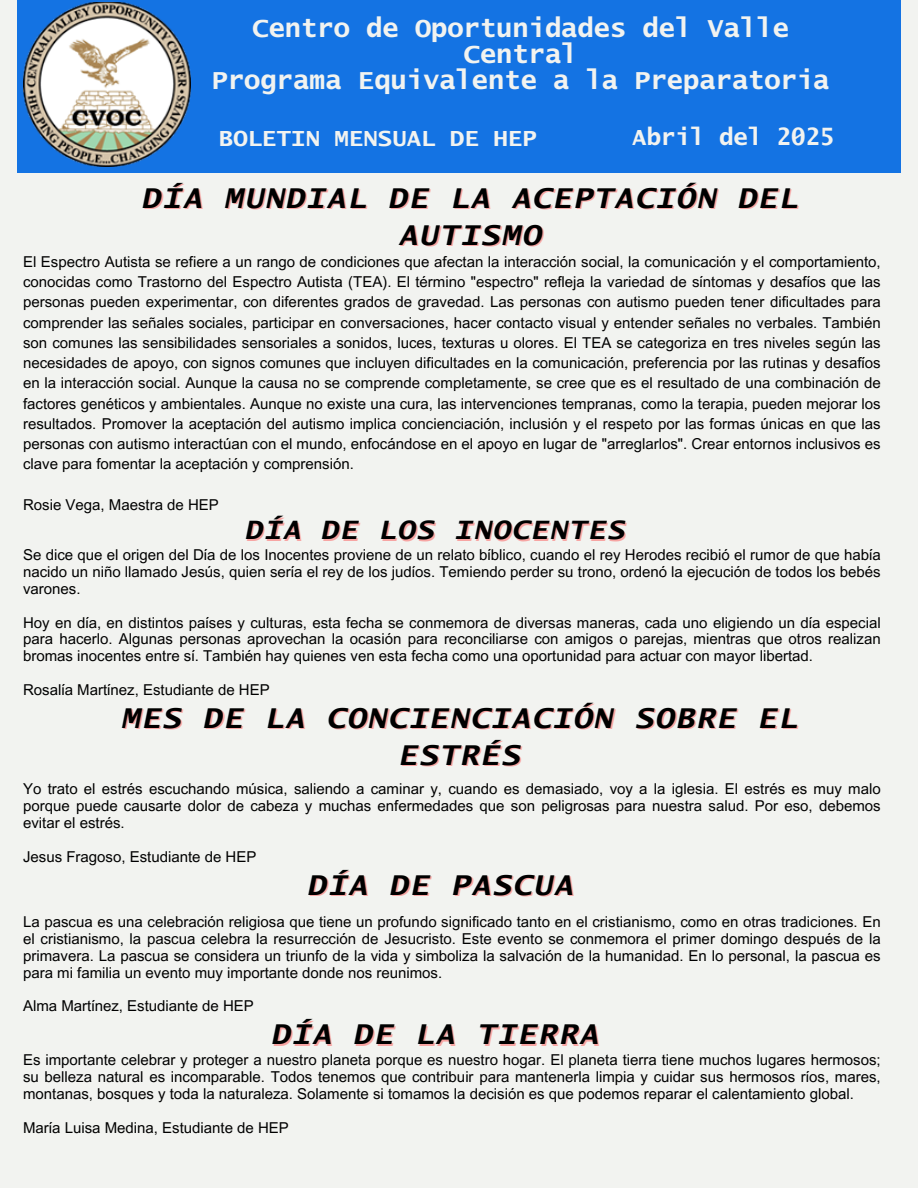
<style>
.page{position:relative;width:918px;height:1188px;background:#f2f3f0}
.page>*{position:absolute;margin:0;border:0;box-sizing:border-box;transform-origin:0 0}
.t1{font:italic 700 31.5px "Lucida Console W1 G";letter-spacing:.05em;color:#000}
.t2{font:italic 700 29.25px "Lucida Console W1 G";letter-spacing:.05em;color:#000}
.t3{font:700 27px/25.8px "Lucida Console W1 G";color:#f2f3f0;text-align:center}
.t4{font:700 24px "Lucida Console W1 G";color:#f2f3f0}
.t5{font:15px/16.8px "Arial MT Pro";color:#000;text-align:justify}
</style>
<div class="page">
<div style="left:17px;top:0;width:883px;height:173px;background:#1473e3"></div>
<img style="left:23px;top:2px;width:168px;height:164px">
<p class="t3" style="left:212px;top:17px;width:619px">Centro de Oportunidades del Valle<br>Central<br>Programa Equivalente a la Preparatoria</p>
<h2 class="t4" style="left:219px;top:127px;width:320px">BOLETIN MENSUAL DE HEP</h2>
<h4 class="t4" style="left:632px;top:126px;width:204px">Abril del 2025</h4>
<p class="t1" style="left:142px;top:183px;width:657px">DÍA MUNDIAL DE LA ACEPTACIÓN DEL</p>
<p class="t1" style="left:398px;top:220px;width:144px">AUTISMO</p>
<h3 class="t5" style="left:23px;top:253px;width:859px;line-height:20.2px">El Espectro Autista se refiere a un rango de condiciones que afectan la interacción social, la comunicación y el comportamiento, conocidas como Trastorno del Espectro Autista (TEA). El término "espectro" refleja la variedad de síntomas y desafíos que las personas pueden experimentar, con diferentes grados de gravedad. Las personas con autismo pueden tener dificultades para comprender las señales sociales, participar en conversaciones, hacer contacto visual y entender señales no verbales. También son comunes las sensibilidades sensoriales a sonidos, luces, texturas u olores. El TEA se categoriza en tres niveles según las necesidades de apoyo, con signos comunes que incluyen dificultades en la comunicación, preferencia por las rutinas y desafíos en la interacción social. Aunque la causa no se comprende completamente, se cree que es el resultado de una combinación de factores genéticos y ambientales. Aunque no existe una cura, las intervenciones tempranas, como la terapia, pueden mejorar los resultados. Promover la aceptación del autismo implica concienciación, inclusión y el respeto por las formas únicas en que las personas con autismo interactúan con el mundo, enfocándose en el apoyo en lugar de "arreglarlos". Crear entornos inclusivos es clave para fomentar la aceptación y comprensión.</h3>
<h1 class="t5" style="left:23px;top:498px;width:197px">Rosie Vega, Maestra de HEP</h1>
<p class="t2" style="left:245px;top:516px;width:381px">DÍA DE LOS INOCENTES</p>
<h1 class="t5" style="left:23px;top:548px;width:859px">Se dice que el origen del Día de los Inocentes proviene de un relato bíblico, cuando el rey Herodes recibió el rumor de que había nacido un niño llamado Jesús, quien sería el rey de los judíos. Temiendo perder su trono, ordenó la ejecución de todos los bebés varones.</h1>
<p class="t5" style="left:23px;top:616px;width:859px">Hoy en día, en distintos países y culturas, esta fecha se conmemora de diversas maneras, cada uno eligiendo un día especial para hacerlo. Algunas personas aprovechan la ocasión para reconciliarse con amigos o parejas, mientras que otros realizan bromas inocentes entre sí. También hay quienes ven esta fecha como una oportunidad para actuar con mayor libertad.</p>
<p class="t5" style="left:23px;top:683px;width:248px">Rosalía Martínez, Estudiante de HEP</p>
<p class="t1" style="left:121px;top:703px;width:678px">MES DE LA CONCIENCIACIÓN SOBRE EL</p>
<p class="t1" style="left:398px;top:740px;width:123px">ESTRÉS</p>
<h1 class="t5" style="left:23px;top:783px;width:859px">Yo trato el estrés escuchando música, saliendo a caminar y, cuando es demasiado, voy a la iglesia. El estrés es muy malo porque puede causarte dolor de cabeza y muchas enfermedades que son peligrosas para nuestra salud. Por eso, debemos evitar el estrés.</h1>
<p class="t5" style="left:23px;top:850px;width:235px">Jesus Fragoso, Estudiante de HEP</p>
<h1 class="t1" style="left:307px;top:870px;width:267px">DÍA DE PASCUA</h1>
<p class="t5" style="left:23px;top:915px;width:859px">La pascua es una celebración religiosa que tiene un profundo significado tanto en el cristianismo, como en otras tradiciones. En el cristianismo, la pascua celebra la resurrección de Jesucristo. Este evento se conmemora el primer domingo después de la primavera. La pascua se considera un triunfo de la vida y simboliza la salvación de la humanidad. En lo personal, la pascua es para mi familia un evento muy importante donde nos reunimos.</p>
<p class="t5" style="left:23px;top:1000px;width:232px">Alma Martínez, Estudiante de HEP</p>
<p class="t1" style="left:271px;top:1019px;width:329px">DÍA DE LA TIERRA</p>
<h1 class="t5" style="left:23px;top:1054px;width:859px">Es importante celebrar y proteger a nuestro planeta porque es nuestro hogar. El planeta tierra tiene muchos lugares hermosos; su belleza natural es incomparable. Todos tenemos que contribuir para mantenerla limpia y cuidar sus hermosos ríos, mares, montanas, bosques y toda la naturaleza. Solamente si tomamos la decisión es que podemos reparar el calentamiento global.</h1>
<p class="t5" style="left:23px;top:1121px;width:267px">María Luisa Medina, Estudiante de HEP</p>
</div>
